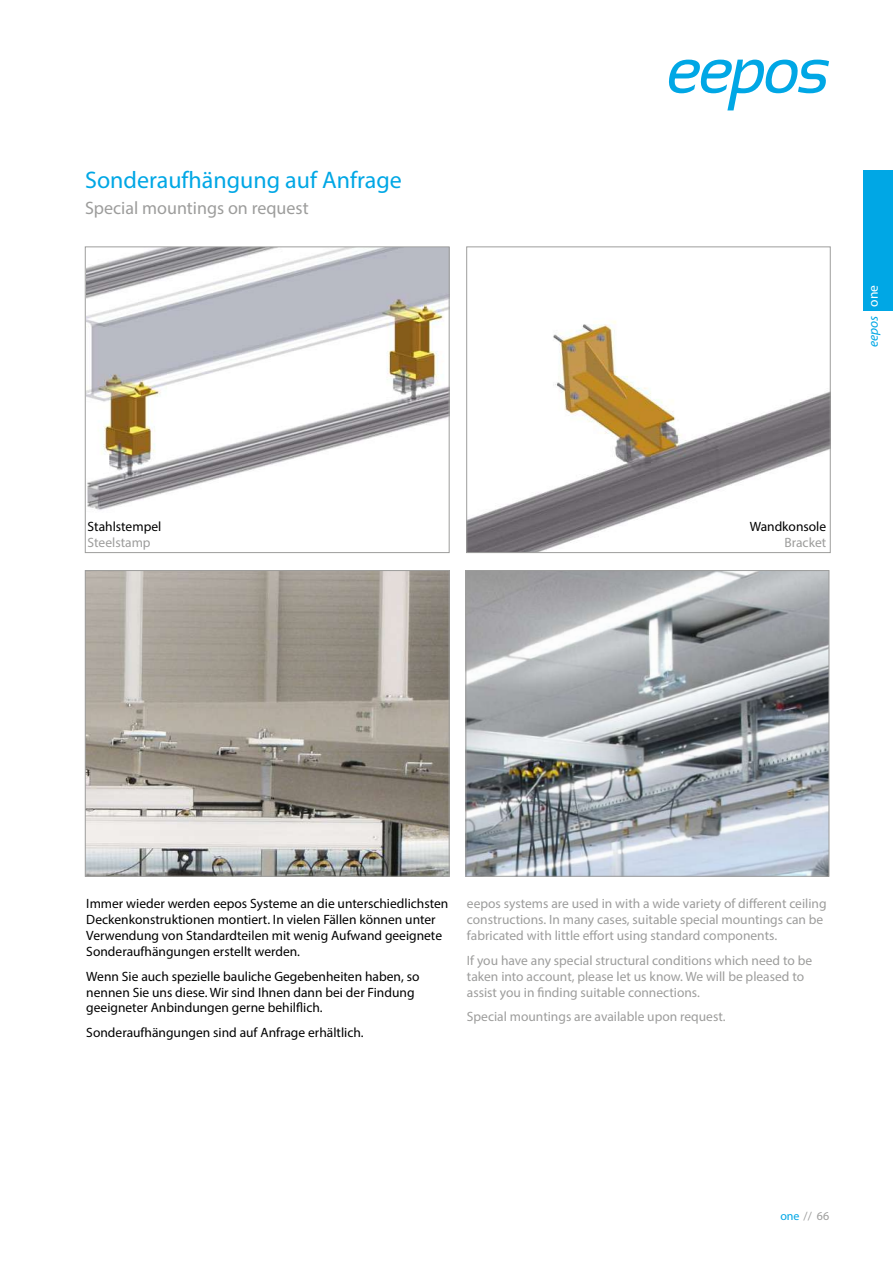
<style>
.page{position:relative;width:893px;height:1263px;background:#fff}
.page>*{position:absolute;margin:0;border:0;box-sizing:border-box;transform-origin:0 0}
.t1{font:24px "Myriad Pro";color:#00a7e5}
.t2{font:18px "Myriad Pro";color:#9d9d9c}
.t3{font:13.5px/15.9px "Myriad Pro";color:#000}
.t4{font:13.5px/15.9px "Myriad Pro";color:#9d9d9c}
.t5{font:italic 13.5px "Myriad Pro";color:#00a7e5}
.t6{font:13.5px "Myriad Pro";color:#fff}
.t7{font:12px "Myriad Pro";color:#9d9d9c}
.s1{color:#00a7e5}
</style>
<div class="page">
<svg style="left:669px;top:60px;width:160px;height:51px"></svg>
<div style="left:739px;top:94px;width:101px;height:26px;background:#fff"></div>
<div style="left:864px;top:170px;width:29px;height:141px;background:#00a7e5"></div>
<img style="left:87px;top:249px;width:360px;height:261px">
<div style="left:85px;top:247px;width:364px;height:306px;border:1px solid #9d9d9c"></div>
<img style="left:87px;top:572px;width:360px;height:302px">
<div style="left:85px;top:570px;width:364px;height:306px;border:1px solid #9d9d9c"></div>
<img style="left:468px;top:321px;width:360px;height:230px">
<div style="left:466px;top:247px;width:364px;height:306px;border:1px solid #9d9d9c"></div>
<img style="left:468px;top:572px;width:359px;height:302px">
<div style="left:466px;top:570px;width:363px;height:306px;border:1px solid #9d9d9c"></div>
<h1 class="t1" style="left:85px;top:165px;width:318px">Sonderaufhängung auf Anfrage</h1>
<h2 class="t2" style="left:85px;top:197px;width:225px">Special mountings on request</h2>
<p class="t3" style="left:88px;top:519px;width:75px">Stahlstempel</p>
<p class="t4" style="left:88px;top:535px;width:64px">Steelstamp</p>
<p class="t6" style="left:865px;top:307px;width:23px;rotate:-90deg">one</p>
<p class="t5" style="left:865px;top:347px;width:33px;rotate:-90deg">eepos</p>
<p class="t3" style="left:750px;top:519px;width:78px">Wandkonsole</p>
<p class="t4" style="left:784px;top:535px;width:43px">Bracket</p>
<p class="t3" style="left:86px;top:896px;width:364px">Immer wieder werden eepos Systeme an die unterschiedlichsten Deckenkonstruktionen montiert. In vielen Fällen können unter Verwendung von Standardteilen mit wenig Aufwand geeignete Sonderaufhängungen erstellt werden.</p>
<p class="t3" style="left:86px;top:968px;width:335px">Wenn Sie auch spezielle bauliche Gegebenheiten haben, so nennen Sie uns diese. Wir sind Ihnen dann bei der Findung geeigneter Anbindungen gerne behilflich.</p>
<p class="t3" style="left:86px;top:1024px;width:279px">Sonderaufhängungen sind auf Anfrage erhältlich.</p>
<p class="t4" style="left:467px;top:896px;width:361px">eepos systems are used in with a wide variety of different ceiling constructions. In many cases, suitable special mountings can be fabricated with little effort using standard components.</p>
<p class="t4" style="left:467px;top:952px;width:347px">If you have any special structural conditions which need to be taken into account, please let us know. We will be pleased to assist you in finding suitable connections.</p>
<p class="t4" style="left:467px;top:1008px;width:260px">Special mountings are available upon request.</p>
<p class="t7" style="left:780px;top:1209px;width:50px"><span class="s1">one</span> // 66</p>
</div>
